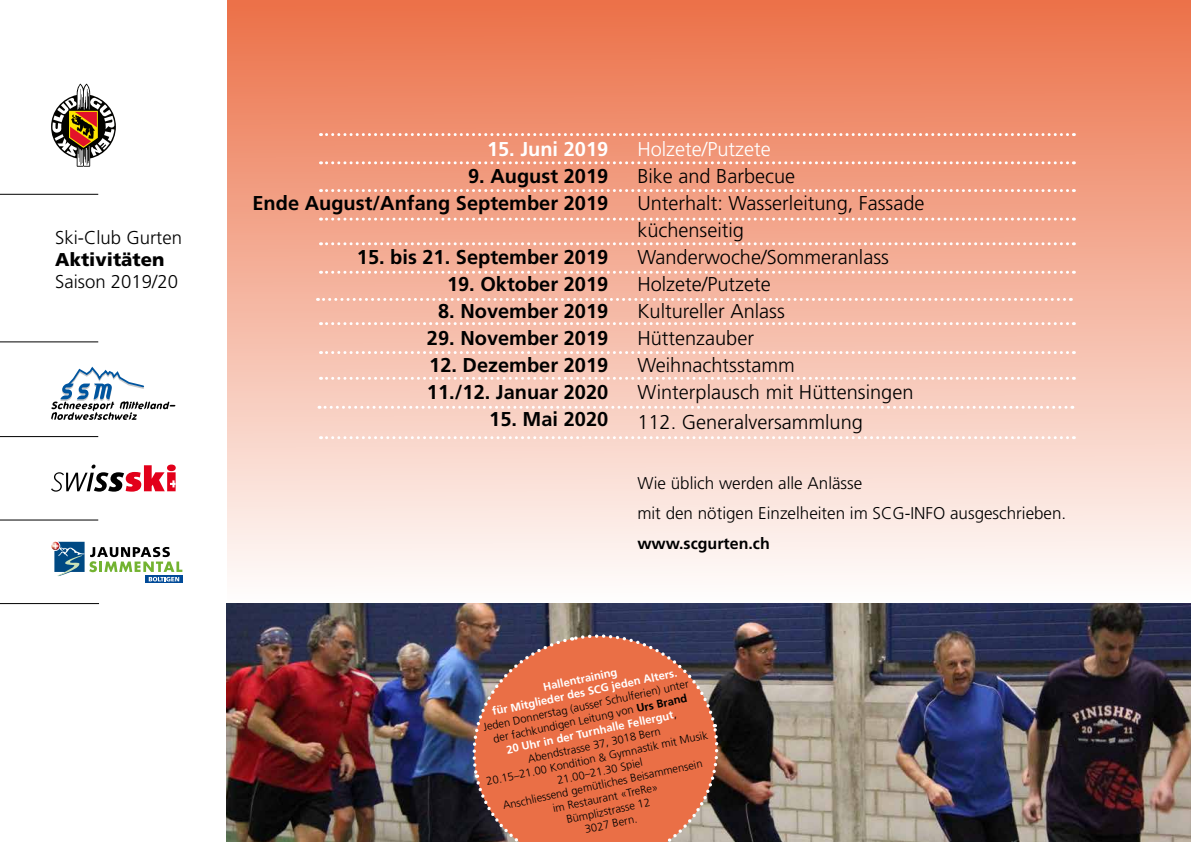
<style>
.page{position:relative;width:1191px;height:842px;background:#fff}
.page>*{position:absolute;margin:0;border:0;box-sizing:border-box;transform-origin:0 0}
.t1{font:300 20px/27px "Frutiger LT Std";color:#000}
.t2{font:700 20px/27px "Frutiger LT Std";color:#000;text-align:right}
.t3{font:300 20px "Frutiger LT Std";color:#fff}
.t4{font:700 20px "Frutiger LT Std";color:#fff}
.t5{font:300 18.5px "Frutiger LT Std";color:#000}
.t6{font:900 18.5px "Frutiger LT Std";color:#000}
.t7{font:300 17px/30px "Frutiger LT Std";color:#000}
.t8{font:700 16px "Frutiger LT Std";color:#000}
.t9{font:300 11.2px/13.4px "Frutiger LT Std";color:#000;text-align:center}
.t10{font:700 11.2px/13.4px "Frutiger LT Std";color:#fff;text-align:center}
.s1{font-weight:700}
.s2{font-weight:700;color:#fff}
</style>
<div class="page">
<img style="left:227px;top:604px;width:964px;height:238px">
<div style="left:227px;top:0;width:964px;height:604px;background:linear-gradient(to bottom,#ec7148,#fefefd)"></div>
<svg style="left:319px;top:406px;width:753px;height:3px"></svg>
<svg style="left:320px;top:436px;width:754px;height:3px"></svg>
<svg style="left:320px;top:377px;width:754px;height:3px"></svg>
<svg style="left:320px;top:351px;width:754px;height:3px"></svg>
<svg style="left:320px;top:322px;width:754px;height:3px"></svg>
<svg style="left:317px;top:298px;width:754px;height:3px"></svg>
<svg style="left:320px;top:271px;width:754px;height:3px"></svg>
<svg style="left:320px;top:242px;width:754px;height:3px"></svg>
<svg style="left:320px;top:218px;width:754px;height:3px"></svg>
<svg style="left:320px;top:189px;width:754px;height:3px"></svg>
<svg style="left:320px;top:161px;width:754px;height:3px"></svg>
<svg style="left:320px;top:133px;width:754px;height:3px"></svg>
<svg style="left:463px;top:625px;width:264px;height:217px"></svg>
<svg style="left:465px;top:627px;width:260px;height:215px;background:#c1664c"></svg>
<svg style="left:51px;top:465px;width:125px;height:27px"></svg>
<svg style="left:51px;top:367px;width:124px;height:53px"></svg>
<svg style="left:145px;top:581px;width:37px;height:2px"></svg>
<svg style="left:51px;top:542px;width:131px;height:39px"></svg>
<svg style="left:51px;top:84px;width:65px;height:83px"></svg>
<hr style="left:0;top:194px;width:98px;height:1px;background:#000">
<hr style="left:0;top:342px;width:98px;height:1px;background:#000">
<hr style="left:0;top:436px;width:98px;height:1px;background:#000">
<hr style="left:0;top:520px;width:98px;height:1px;background:#000">
<hr style="left:0;top:603px;width:99px;height:1px;background:#000">
<h2 class="t5" style="left:55px;top:227px;width:128px">Ski-Club Gurten</h2>
<h2 class="t6" style="left:55px;top:248px;width:111px">Aktivitäten</h2>
<h2 class="t5" style="left:55px;top:271px;width:124px">Saison 2019/20</h2>
<h1 class="t4" style="left:487px;top:138px;width:123px">15. Juni 2019</h1>
<h1 class="t2" style="left:252px;top:163px;width:357px">9. August 2019<br>Ende August/Anfang September 2019</h1>
<h1 class="t2" style="left:357px;top:244px;width:253px">15. bis 21. September 2019</h1>
<h1 class="t2" style="left:447px;top:271px;width:163px">19. Oktober 2019</h1>
<h1 class="t2" style="left:438px;top:298px;width:172px">8. November 2019</h1>
<h1 class="t2" style="left:427px;top:325px;width:183px">29. November 2019</h1>
<h1 class="t2" style="left:427px;top:352px;width:183px;text-align:left">12. Dezember 2019<br>11./12. Januar 2020</h1>
<h1 class="t2" style="left:489px;top:406px;width:120px">15. Mai 2020</h1>
<h1 class="t3" style="left:637px;top:138px;width:135px">Holzete/Putzete</h1>
<h1 class="t1" style="left:637px;top:163px;width:289px">Bike and Barbecue<br>Unterhalt: Wasserleitung, Fassade küchenseitig<br>Wanderwoche/Sommeranlass<br>Holzete/Putzete<br>Kultureller Anlass<br>Hüttenzauber<br>Weihnachtsstamm<br>Winterplausch mit Hüttensingen</h1>
<h1 class="t1" style="left:637px;top:409px;width:227px">112. Generalversammlung</h1>
<h3 class="t7" style="left:637px;top:469px;width:430px">Wie üblich werden alle Anlässe<br>mit den nötigen Einzelheiten im SCG-INFO ausgeschrieben.</h3>
<h3 class="t8" style="left:637px;top:534px;width:134px">www.scgurten.ch</h3>
<p class="t10" style="left:488px;top:692px;width:190px;rotate:-12deg">Hallentraining<br>für Mitglieder des SCG jeden Alters.</p>
<p class="t9" style="left:474px;top:722px;width:228px;rotate:-12deg">Jeden Donnerstag (ausser Schulferien) unter der fachkundigen Leitung von <span class="s1">Urs Brand<br></span><span class="s2">20 Uhr in der Turnhalle Fellergut</span>,<br>Abendstrasse 37, 3018 Bern<br>20.15–21.00 Kondition &amp; Gymnastik mit Musik<br>21.00–21.30 Spiel<br>Anschliessend gemütliches Beisammensein<br>im Restaurant «TreRe»<br>Bümplizstrasse 12<br>3027 Bern.</p>
</div>
